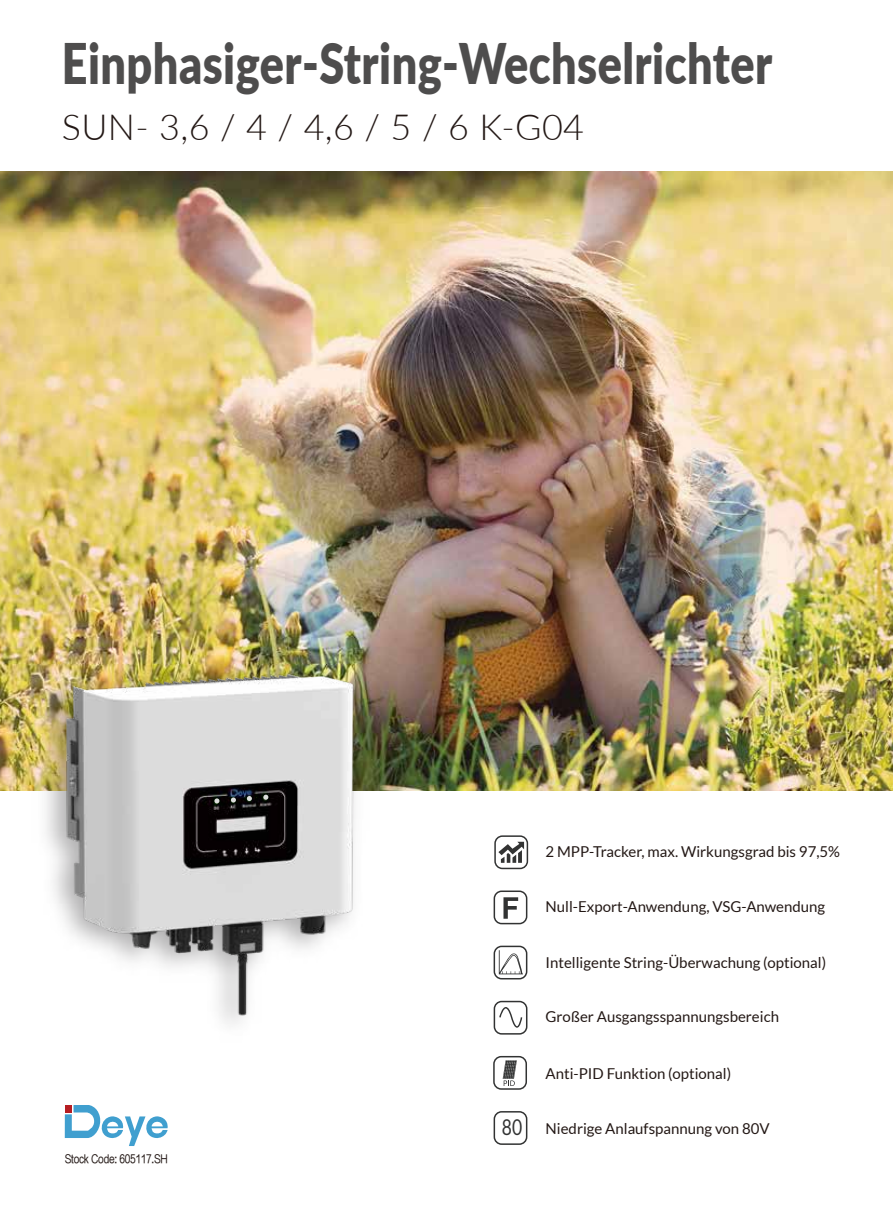
<style>
.page{position:relative;width:893px;height:1212px;background:#fff}
.page>*{position:absolute;margin:0;border:0;box-sizing:border-box;transform-origin:0 0}
.t1{font:900 55.95px "Lato";letter-spacing:.01em;color:#4e4d4d;scale:.81 1}
.t2{font:300 36px "Lato";letter-spacing:.01em;color:#231815}
.t3{font:15px "Lato";color:#231815}
.t4{font:12px "FZHTJW GB1 0";letter-spacing:-.025em;color:#231815;scale:.84 1}
.s1{font-size:21.75px;color:#323333}
</style>
<div class="page">
<img style="left:0;top:172px;width:893px;height:619px">
<svg style="left:65px;top:1105px;width:103px;height:41px"></svg>
<div style="left:65px;top:1105px;width:7px;height:7px;background:#b61d22"></div>
<img style="left:27px;top:651px;width:346px;height:373px">
<img style="left:62px;top:667px;width:299px;height:351px">
<svg style="left:214px;top:798px;width:5px;height:5px"></svg>
<svg style="left:231px;top:797px;width:5px;height:5px"></svg>
<svg style="left:247px;top:796px;width:5px;height:5px"></svg>
<svg style="left:263px;top:795px;width:5px;height:5px"></svg>
<div style="left:494px;top:1111px;width:33px;height:34px;border:2px solid #323333;border-radius:7px"></div>
<div style="left:494px;top:835px;width:34px;height:34px;border:2px solid #323333;border-radius:7px"></div>
<svg style="left:498px;top:842px;width:26px;height:21px"></svg>
<div style="left:494px;top:890px;width:33px;height:34px;border:2px solid #323333;border-radius:7px"></div>
<svg style="left:503px;top:897px;width:15px;height:22px"></svg>
<div style="left:494px;top:946px;width:33px;height:33px;border:2px solid #323333;border-radius:7px"></div>
<svg style="left:499px;top:950px;width:24px;height:24px"></svg>
<div style="left:494px;top:1001px;width:33px;height:33px;border:2px solid #323333;border-radius:7px"></div>
<svg style="left:499px;top:1007px;width:23px;height:21px"></svg>
<div style="left:493px;top:1056px;width:34px;height:34px;border:2px solid #323333;border-radius:7px"></div>
<svg style="left:503px;top:1060px;width:14px;height:26px"></svg>
<h1 class="t1" style="left:62px;top:22px;width:879px">Einphasiger-String-Wechselrichter</h1>
<h2 class="t2" style="left:62px;top:102px;width:524px">SUN- 3,6 / 4 / 4,6 / 5 / 6 K-G04</h2>
<p class="t3" style="left:546px;top:844px;width:296px">2 MPP-Tracker, max. Wirkungsgrad bis 97,5%</p>
<p class="t3" style="left:546px;top:898px;width:281px">Null-Export-Anwendung, VSG-Anwendung</p>
<p class="t3" style="left:546px;top:954px;width:282px">Intelligente String-Überwachung (optional)</p>
<p class="t3" style="left:546px;top:1008px;width:235px">Großer Ausgangsspannungsbereich</p>
<p class="t3" style="left:546px;top:1065px;width:187px">Anti-PID Funktion (optional)</p>
<p class="t4" style="left:65px;top:1152px;width:124px">Stock Code: 605117.SH</p>
<p class="t3" style="left:502px;top:1120px;width:269px"><span class="s1">80</span> Niedrige Anlaufspannung von 80V</p>
</div>
